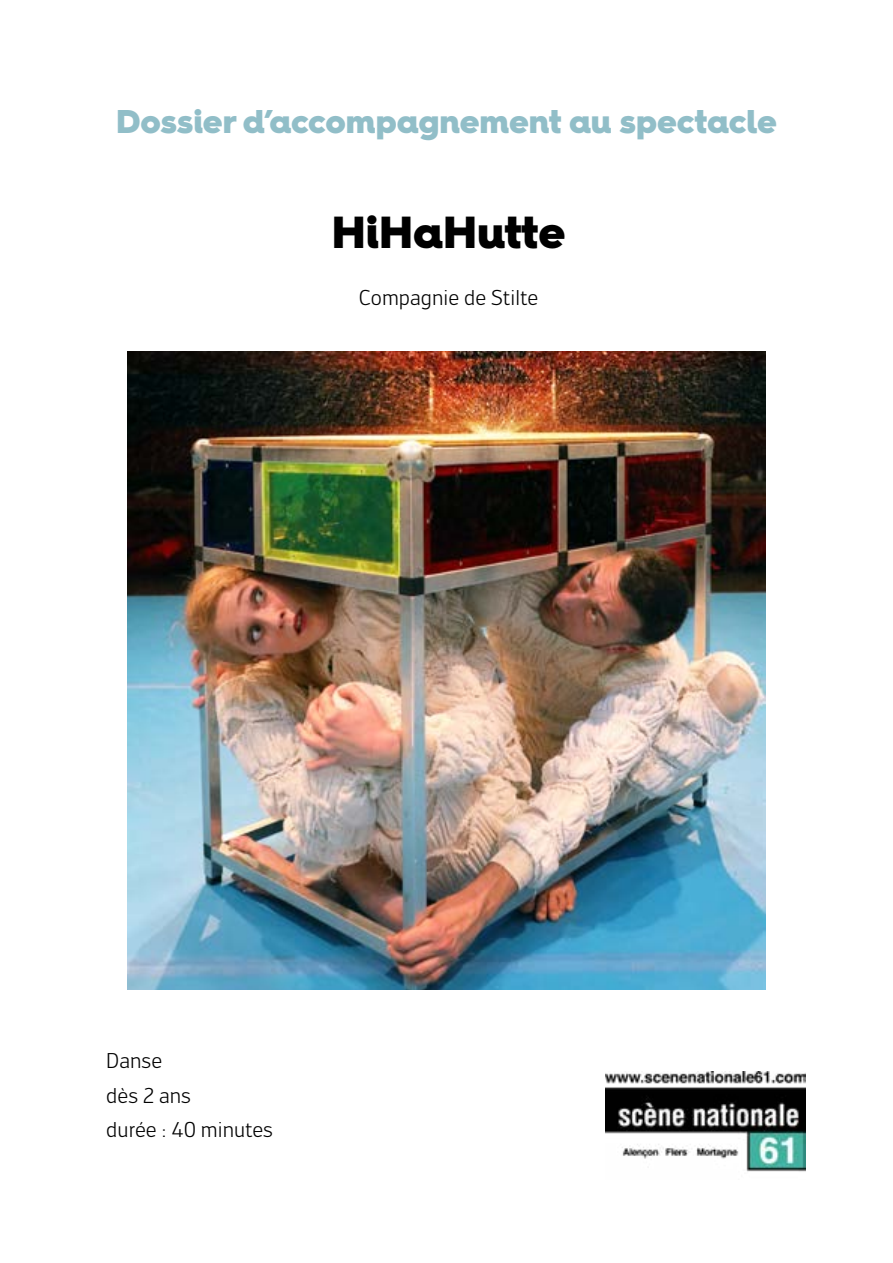
<style>
.page{position:relative;width:893px;height:1263px;background:#fff}
.page>*{position:absolute;margin:0;border:0;box-sizing:border-box;transform-origin:0 0}
.t1{font:900 45px "Hurme Geometric Sans 4";color:#000}
.t2{font:900 33px "Hurme Geometric Sans 4";color:#91bec8}
.t3{font:21px/34.5px "Engel New Sans PRO";color:#000}
</style>
<div class="page">
<img style="left:606px;top:1071px;width:199px;height:101px">
<img style="left:128px;top:352px;width:637px;height:638px">
<h2 class="t2" style="left:116px;top:98px;width:662px">Dossier d’accompagnement au spectacle</h2>
<h1 class="t1" style="left:332px;top:200px;width:235px">HiHaHutte</h1>
<p class="t3" style="left:359px;top:280px;width:181px">Compagnie de Stilte</p>
<p class="t3" style="left:106px;top:1043px;width:168px">Danse<br>dès 2 ans<br>durée : 40 minutes</p>
</div>
